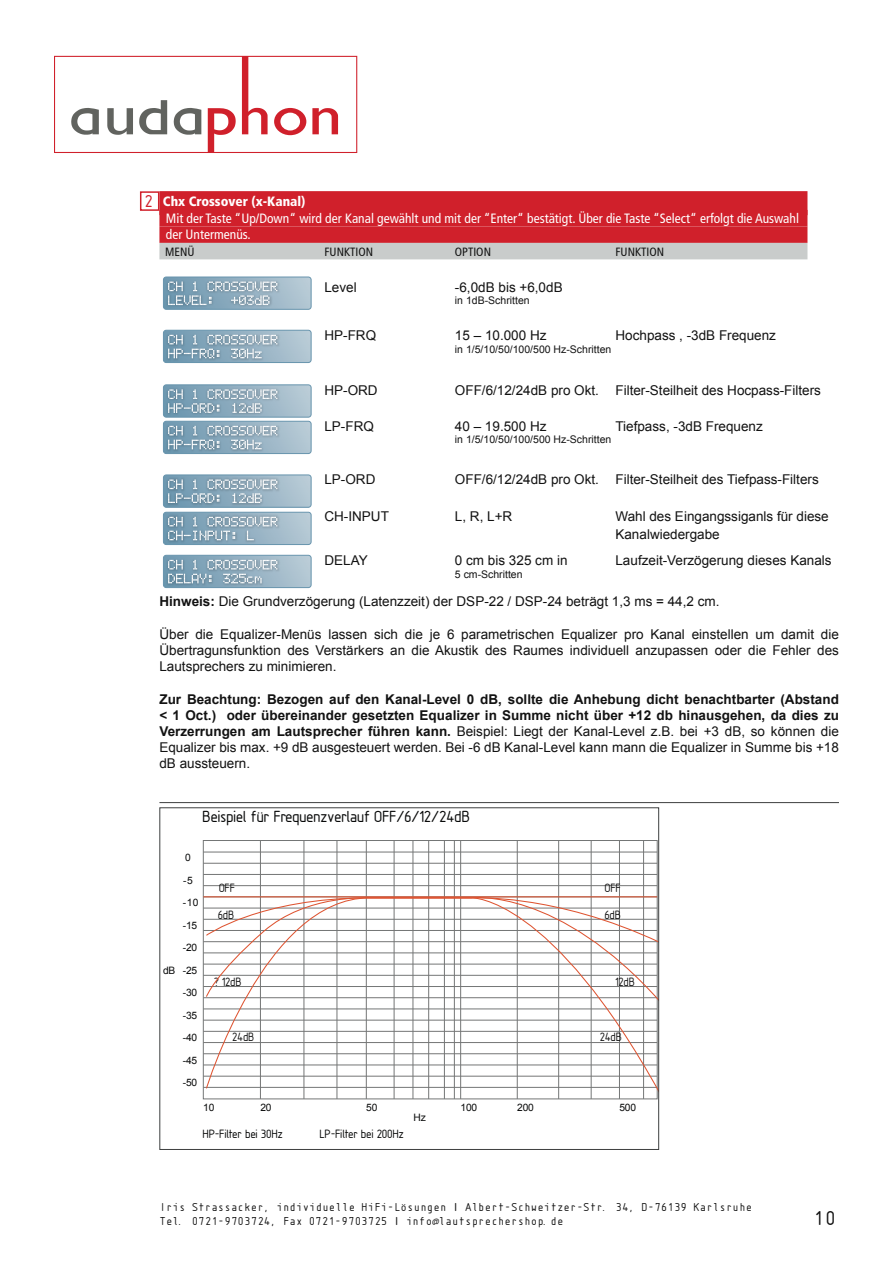
<style>
.page{position:relative;width:893px;height:1263px;background:#fff}
.page>*{position:absolute;margin:0;border:0;box-sizing:border-box;transform-origin:0 0}
.t1{font:21px "Isonorm Monospaced";color:#121212}
.t2{font:18px "Isonorm";color:#d0202b}
.t3{font:16.8px "Isonorm 3098";color:#080909}
.t4{font:13.5px/16.2px "Arial";color:#121212}
.t5{font:700 13.5px/16.2px "Arial";color:#121212;text-align:justify}
.t6{font:condensed 13.5px/16.5px "Frutiger LT Std";color:#fff}
.t7{font:900 condensed 13.5px "Frutiger LT Std";color:#fff}
.t8{font:12.6px "Isonorm 3098";color:#080909}
.t9{font:12.6px "Isonorm 3098";color:#121212;scale:.96 1}
.t10{font:12px/14.4px "Isonorm Monospaced";color:#121212}
.t11{font:condensed 12px "Frutiger LT Std";color:#121212}
.t12{font:10.5px "Arial";color:#121212}
.t13{font:10.2px "Arial";letter-spacing:-.02em;color:#080909}
.s1{font-weight:700}
.s2{font-weight:400}
</style>
<div class="page">
<div style="left:159px;top:191px;width:648px;height:24px;background:#d0202b"></div>
<div style="left:159px;top:210px;width:648px;height:16px;background:#d0202b"></div>
<div style="left:159px;top:226px;width:648px;height:17px;background:#d0202b"></div>
<div style="left:159px;top:243px;width:648px;height:16px;background:#c9cccb"></div>
<svg style="left:54px;top:56px;width:303px;height:97px"></svg>
<hr style="left:203px;top:852px;width:454px;height:1px;background:#747676">
<hr style="left:203px;top:863px;width:454px;height:1px;background:#747676">
<hr style="left:203px;top:874px;width:454px;height:1px;background:#747676">
<hr style="left:203px;top:885px;width:454px;height:1px;background:#747676">
<hr style="left:203px;top:908px;width:454px;height:1px;background:#747676">
<hr style="left:203px;top:919px;width:454px;height:1px;background:#747676">
<hr style="left:203px;top:930px;width:454px;height:1px;background:#747676">
<hr style="left:203px;top:941px;width:454px;height:1px;background:#747676">
<hr style="left:203px;top:953px;width:454px;height:1px;background:#747676">
<hr style="left:203px;top:964px;width:454px;height:1px;background:#747676">
<hr style="left:203px;top:975px;width:454px;height:1px;background:#747676">
<hr style="left:203px;top:986px;width:454px;height:1px;background:#747676">
<hr style="left:203px;top:997px;width:454px;height:1px;background:#747676">
<hr style="left:203px;top:1009px;width:454px;height:1px;background:#747676">
<hr style="left:203px;top:1020px;width:454px;height:1px;background:#747676">
<hr style="left:203px;top:1031px;width:454px;height:1px;background:#747676">
<hr style="left:203px;top:1042px;width:454px;height:1px;background:#747676">
<hr style="left:203px;top:1053px;width:454px;height:1px;background:#747676">
<hr style="left:203px;top:1065px;width:454px;height:1px;background:#747676">
<hr style="left:203px;top:1076px;width:454px;height:1px;background:#747676">
<hr style="left:203px;top:1087px;width:454px;height:1px;background:#747676">
<hr style="left:260px;top:840px;width:1px;height:259px;background:#747676">
<hr style="left:304px;top:840px;width:1px;height:259px;background:#747676">
<hr style="left:337px;top:840px;width:1px;height:259px;background:#747676">
<hr style="left:366px;top:840px;width:1px;height:259px;background:#747676">
<hr style="left:394px;top:840px;width:1px;height:259px;background:#747676">
<hr style="left:413px;top:840px;width:1px;height:259px;background:#747676">
<hr style="left:428px;top:840px;width:1px;height:259px;background:#747676">
<hr style="left:444px;top:840px;width:1px;height:259px;background:#747676">
<hr style="left:454px;top:840px;width:1px;height:259px;background:#747676">
<hr style="left:460px;top:840px;width:1px;height:259px;background:#747676">
<hr style="left:517px;top:840px;width:1px;height:259px;background:#747676">
<hr style="left:558px;top:840px;width:1px;height:259px;background:#747676">
<hr style="left:591px;top:840px;width:1px;height:259px;background:#747676">
<hr style="left:619px;top:840px;width:1px;height:259px;background:#747676">
<hr style="left:643px;top:840px;width:1px;height:259px;background:#747676">
<svg style="left:205px;top:1003px;width:452px;height:92px"></svg>
<svg style="left:205px;top:887px;width:452px;height:116px"></svg>
<svg style="left:205px;top:892px;width:452px;height:52px"></svg>
<hr style="left:203px;top:896px;width:454px;height:1px;background:#de5431">
<div style="left:140px;top:191px;width:19px;height:20px;border:2px solid #d0202b"></div>
<hr style="left:159px;top:802px;width:680px;height:1px;background:#3d3f3f">
<div style="left:163px;top:276px;width:149px;height:34px;border:1px solid #6794ad;border-radius:3px"></div>
<svg style="left:163px;top:277px;width:148px;height:32px"></svg>
<svg style="left:163px;top:330px;width:148px;height:33px"></svg>
<div style="left:163px;top:384px;width:149px;height:34px;border:1px solid #6794ad;border-radius:3px"></div>
<svg style="left:163px;top:385px;width:148px;height:69px"></svg>
<div style="left:163px;top:474px;width:149px;height:34px;border:1px solid #6794ad;border-radius:3px"></div>
<div style="left:163px;top:512px;width:149px;height:33px;border:1px solid #6794ad;border-radius:3px"></div>
<svg style="left:163px;top:475px;width:149px;height:69px"></svg>
<svg style="left:163px;top:555px;width:148px;height:33px"></svg>
<h2 class="t2" style="left:146px;top:192px;width:9px">2</h2>
<p class="t7" style="left:163px;top:193px;width:144px">Chx Crossover (x-Kanal)</p>
<p class="t6" style="left:166px;top:210px;width:635px">Mit der Taste “Up/Down“ wird der Kanal gewählt und mit der “Enter“ bestätigt. Über die Taste “Select“ erfolgt die Auswahl der Untermenüs.</p>
<p class="t11" style="left:165px;top:244px;width:31px">MENÜ</p>
<p class="t11" style="left:324px;top:244px;width:50px">FUNKTION</p>
<p class="t11" style="left:455px;top:244px;width:38px">OPTION</p>
<p class="t11" style="left:615px;top:244px;width:50px">FUNKTION</p>
<p class="t4" style="left:324px;top:279px;width:34px">Level</p>
<p class="t4" style="left:455px;top:279px;width:109px">-6,0dB bis +6,0dB</p>
<p class="t12" style="left:455px;top:294px;width:76px">in 1dB-Schritten</p>
<p class="t4" style="left:324px;top:328px;width:53px">HP-Frq</p>
<p class="t4" style="left:455px;top:328px;width:93px">15 – 10.000 Hz</p>
<p class="t4" style="left:615px;top:328px;width:162px">Hochpass , -3dB Frequenz</p>
<p class="t12" style="left:455px;top:342px;width:158px">in 1/5/10/50/100/500 Hz-Schritten</p>
<p class="t4" style="left:324px;top:382px;width:41px">HP-Ord</p>
<p class="t4" style="left:455px;top:382px;width:368px">OFF/6/12/24dB pro Okt. Filter-Steilheit des Hocpass-Filters</p>
<p class="t4" style="left:324px;top:418px;width:51px">LP-Frq</p>
<p class="t4" style="left:455px;top:418px;width:93px">40 – 19.500 Hz</p>
<p class="t4" style="left:615px;top:418px;width:149px">Tiefpass, -3dB Frequenz</p>
<p class="t12" style="left:455px;top:433px;width:158px">in 1/5/10/50/100/500 Hz-Schritten</p>
<p class="t4" style="left:324px;top:471px;width:53px">LP-ORD</p>
<p class="t4" style="left:455px;top:471px;width:365px">OFF/6/12/24dB pro Okt. Filter-Steilheit des Tiefpass-Filters</p>
<p class="t4" style="left:324px;top:509px;width:38px">CH-Input</p>
<p class="t4" style="left:455px;top:509px;width:59px">L, R, L+R</p>
<p class="t4" style="left:615px;top:508px;width:215px;line-height:18px">Wahl des Eingangssiganls für diese<br>Kanalwiedergabe</p>
<p class="t4" style="left:324px;top:552px;width:45px">DELAY</p>
<p class="t4" style="left:455px;top:552px;width:114px">0 cm bis 325 cm in</p>
<p class="t4" style="left:615px;top:552px;width:218px">Laufzeit-Verzögerung dieses Kanals</p>
<p class="t12" style="left:455px;top:567px;width:69px">5 cm-Schritten</p>
<p class="t4" style="left:159px;top:594px;width:562px"><span class="s1">Hinweis:</span> Die Grundverzögerung (Latenzzeit) der DSP-22 / DSP-24 beträgt 1,3 ms = 44,2 cm.</p>
<p class="t4" style="left:159px;top:626px;width:681px;text-align:justify">Über die Equalizer-Menüs lassen sich die je 6 parametrischen Equalizer pro Kanal einstellen um damit die Übertragunsfunktion des Verstärkers an die Akustik des Raumes individuell anzupassen oder die Fehler des Lautsprechers zu minimieren.</p>
<p class="t5" style="left:159px;top:691px;width:681px">Zur Beachtung: Bezogen auf den Kanal-Level 0 dB, sollte die Anhebung dicht benachtbarter (Abstand &lt; 1 Oct.) oder übereinander gesetzten Equalizer in Summe nicht über +12 db hinausgehen, da dies zu Verzerrungen am Lautsprecher führen kann. <span class="s2">Beispiel: Liegt der Kanal-Level z.B. bei +3 dB, so können die Equalizer bis max. +9 dB ausgesteuert werden. Bei -6 dB Kanal-Level kann mann die Equalizer in Summe bis +18 dB aussteuern.</span></p>
<p class="t13" style="left:183px;top:597px;width:16px">-30</p>
<p class="t9" style="left:401px;top:642px;width:24px">24dB</p>
<p class="t13" style="left:183px;top:642px;width:16px">-40</p>
<p class="t13" style="left:183px;top:664px;width:16px">-45</p>
<p class="t13" style="left:183px;top:687px;width:16px">-50</p>
<p class="t13" style="left:203px;top:712px;width:13px">10</p>
<p class="t13" style="left:260px;top:712px;width:13px">20</p>
<p class="t13" style="left:366px;top:712px;width:13px">50</p>
<p class="t13" style="left:461px;top:712px;width:18px">100</p>
<p class="t13" style="left:517px;top:712px;width:18px">200</p>
<p class="t13" style="left:619px;top:712px;width:18px">500</p>
<p class="t13" style="left:414px;top:722px;width:14px">Hz</p>
<p class="t8" style="left:203px;top:738px;width:87px">HP-Filter bei 200Hz</p>
<p class="t3" style="left:203px;top:808px;width:269px">Beispiel für Frequenzverlauf OFF/6/12/24dB</p>
<p class="t13" style="left:185px;top:852px;width:7px">0</p>
<p class="t13" style="left:183px;top:874px;width:11px">-5</p>
<p class="t9" style="left:219px;top:881px;width:18px">OFF</p>
<p class="t9" style="left:605px;top:881px;width:18px">OFF</p>
<p class="t13" style="left:163px;top:964px;width:14px">dB</p>
<p class="t13" style="left:183px;top:897px;width:17px">-10</p>
<p class="t13" style="left:183px;top:919px;width:16px">-15</p>
<p class="t13" style="left:183px;top:942px;width:16px">-20</p>
<p class="t13" style="left:183px;top:964px;width:16px">-25</p>
<p class="t13" style="left:183px;top:987px;width:16px">-30</p>
<p class="t13" style="left:183px;top:1009px;width:16px">-35</p>
<p class="t13" style="left:183px;top:1032px;width:16px">-40</p>
<p class="t13" style="left:183px;top:1054px;width:16px">-45</p>
<p class="t13" style="left:183px;top:1077px;width:16px">-50</p>
<p class="t9" style="left:219px;top:909px;width:18px">6dB</p>
<p class="t9" style="left:605px;top:909px;width:18px">6dB</p>
<p class="t9" style="left:214px;top:976px;width:30px">? 12dB</p>
<p class="t9" style="left:616px;top:976px;width:22px">12dB</p>
<p class="t9" style="left:233px;top:1031px;width:24px">24dB</p>
<p class="t9" style="left:600px;top:1031px;width:24px">24dB</p>
<p class="t13" style="left:203px;top:1102px;width:13px">10</p>
<p class="t13" style="left:260px;top:1102px;width:13px">20</p>
<p class="t13" style="left:366px;top:1102px;width:13px">50</p>
<p class="t13" style="left:461px;top:1102px;width:18px">100</p>
<p class="t13" style="left:517px;top:1102px;width:18px">200</p>
<p class="t13" style="left:619px;top:1102px;width:18px">500</p>
<p class="t13" style="left:414px;top:1111px;width:14px">Hz</p>
<p class="t8" style="left:203px;top:1127px;width:82px">HP-Filter bei 30Hz</p>
<p class="t8" style="left:320px;top:1127px;width:86px">LP-Filter bei 200Hz</p>
<p class="t3" style="left:203px;top:1198px;width:171px">Wirkung Equalizer/Filtergüte</p>
<p class="t10" style="left:159px;top:1200px;width:594px">Iris Strassacker, individuelle HiFi-Lösungen | Albert-Schweitzer-Str. 34, D-76139 Karlsruhe<br>Tel. 0721-9703724, Fax 0721-9703725 | info@lautsprechershop.de</p>
<h1 class="t1" style="left:813px;top:1207px;width:24px">10</h1>
</div>
